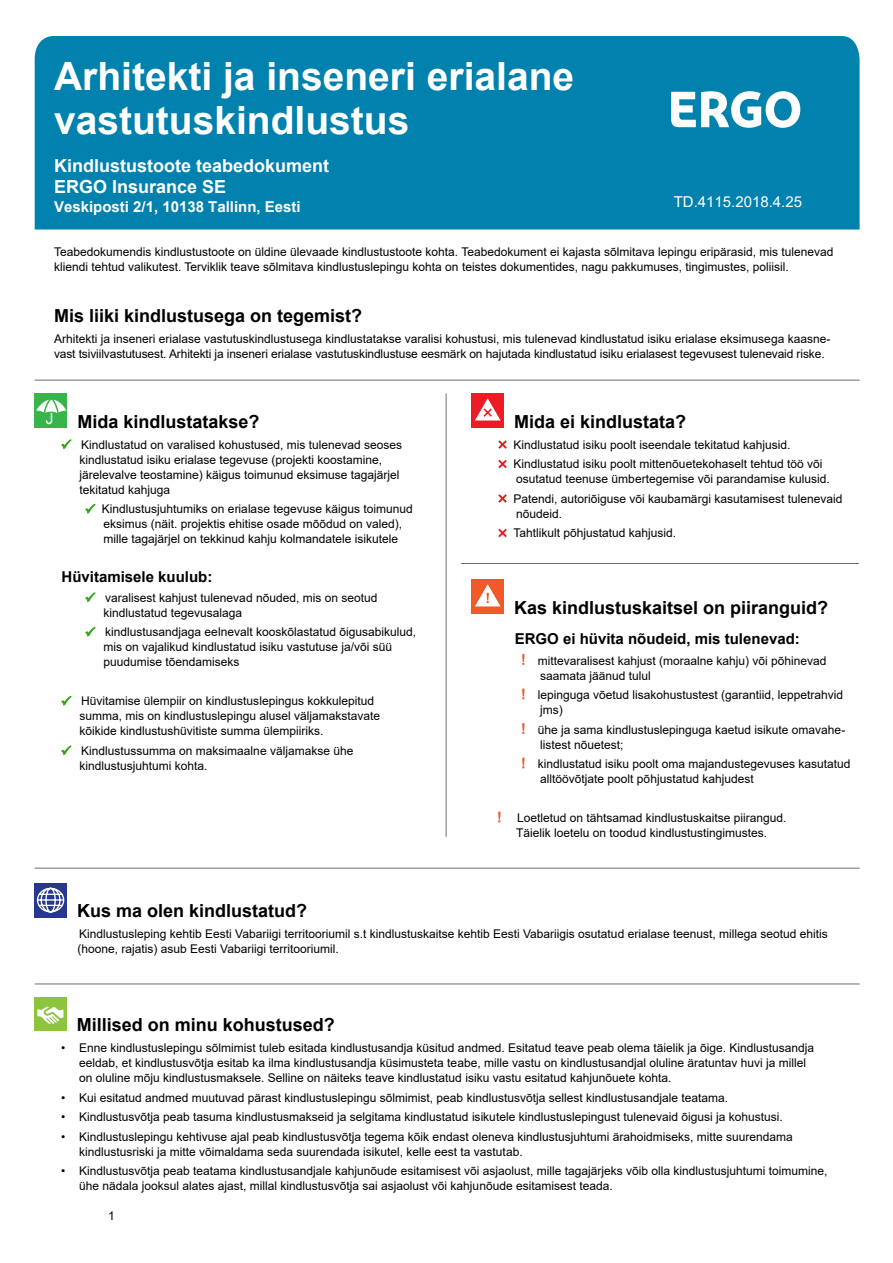
<style>
.page{position:relative;width:893px;height:1263px;background:#fff}
.page>*{position:absolute;margin:0;border:0;box-sizing:border-box;transform-origin:0 0}
.t1{font:700 39px/44.1px "Arial";color:#fff}
.t2{font:700 18px "Arial";color:#000}
.t3{font:700 18px/21.6px "Arial";color:#fff}
.t4{font:700 15px "Arial";color:#000}
.t5{font:700 15px "Arial";color:#fff}
.t6{font:15px "Arial";color:#fff}
.t7{font:12px/15px "Arial";color:#000}
.t8{font:12px "Arial";color:#000}
</style>
<div class="page">
<div style="left:35px;top:36px;width:825px;height:194px;background:#0081ae"></div>
<hr style="left:35px;top:380px;width:825px;height:1px;background:#6e6e6e">
<hr style="left:35px;top:868px;width:825px;height:1px;background:#6e6e6e">
<hr style="left:35px;top:983px;width:825px;height:1px;background:#6e6e6e">
<hr style="left:461px;top:563px;width:398px;height:1px;background:#6e6e6e">
<div style="left:34px;top:393px;width:33px;height:35px;background:#38b54a"></div>
<svg style="left:36px;top:399px;width:30px;height:25px"></svg>
<svg style="left:61px;top:439px;width:11px;height:10px"></svg>
<svg style="left:85px;top:504px;width:11px;height:10px"></svg>
<svg style="left:85px;top:592px;width:11px;height:10px"></svg>
<svg style="left:85px;top:627px;width:11px;height:10px"></svg>
<svg style="left:61px;top:696px;width:11px;height:10px"></svg>
<svg style="left:61px;top:745px;width:11px;height:10px"></svg>
<div style="left:34px;top:883px;width:33px;height:34px;background:#29388f"></div>
<svg style="left:36px;top:887px;width:29px;height:26px"></svg>
<div style="left:34px;top:997px;width:33px;height:34px;background:#8cc43d"></div>
<svg style="left:37px;top:1006px;width:27px;height:18px"></svg>
<div style="left:471px;top:579px;width:33px;height:35px;background:#f05929"></div>
<svg style="left:475px;top:584px;width:26px;height:22px"></svg>
<svg style="left:522px;top:654px;width:2px;height:11px"></svg>
<svg style="left:522px;top:689px;width:2px;height:10px"></svg>
<svg style="left:522px;top:723px;width:2px;height:11px"></svg>
<svg style="left:522px;top:758px;width:2px;height:10px"></svg>
<svg style="left:498px;top:812px;width:2px;height:10px"></svg>
<div style="left:471px;top:393px;width:33px;height:35px;background:#ed1c24"></div>
<svg style="left:475px;top:398px;width:26px;height:22px"></svg>
<svg style="left:498px;top:440px;width:9px;height:9px"></svg>
<svg style="left:498px;top:459px;width:9px;height:10px"></svg>
<svg style="left:498px;top:494px;width:9px;height:9px"></svg>
<svg style="left:498px;top:528px;width:9px;height:10px"></svg>
<hr style="left:446px;top:393px;width:1px;height:444px;background:#6e6e6e">
<svg style="left:671px;top:91px;width:129px;height:37px"></svg>
<h1 class="t1" style="left:54px;top:54px;width:522px">Arhitekti ja inseneri erialane vastutuskindlustus</h1>
<h2 class="t3" style="left:54px;top:155px;width:277px">Kindlustustoote teabedokument<br>ERGO Insurance SE</h2>
<p class="t5" style="left:54px;top:197px;width:248px">Veskiposti 2/1, 10138 Tallinn, Eesti</p>
<p class="t7" style="left:54px;top:244px;width:781px">Teabedokumendis kindlustustoote on üldine ülevaade kindlustustoote kohta. Teabedokument ei kajasta sõlmitava lepingu eripärasid, mis tulenevad kliendi tehtud valikutest. Terviklik teave sõlmitava kindlustuslepingu kohta on teistes dokumentides, nagu pakkumuses, tingimustes, poliisil.</p>
<h2 class="t2" style="left:54px;top:303px;width:310px">Mis liiki kindlustusega on tegemist?</h2>
<p class="t7" style="left:54px;top:331px;width:778px">Arhitekti ja inseneri erialase vastutuskindlustusega kindlustatakse varalisi kohustusi, mis tulenevad kindlustatud isiku erialase eksimusega kaasne&shy;vast tsiviilvastutusest. Arhitekti ja inseneri erialase vastutuskindlustuse eesmärk on hajutada kindlustatud isiku erialasest tegevusest tulenevaid riske.</p>
<p class="t6" style="left:674px;top:191px;width:130px">TD.4115.2018.4.25</p>
<h2 class="t2" style="left:77px;top:409px;width:184px">Mida kindlustatakse?</h2>
<p class="t7" style="left:79px;top:437px;width:324px">Kindlustatud on varalised kohustused, mis tulenevad seoses kindlustatud isiku erialase tegevuse (projekti koostamine, järelevalve teostamine) käigus toimunud eksimuse tagajärjel tekitatud kahjuga</p>
<p class="t7" style="left:102px;top:502px;width:312px">Kindlustusjuhtumiks on erialase tegevuse käigus toimunud eksimus (näit. projektis ehitise osade mõõdud on valed), mille tagajärjel on tekkinud kahju kolmandatele isikutele</p>
<p class="t4" style="left:62px;top:566px;width:152px">Hüvitamisele kuulub:</p>
<p class="t7" style="left:103px;top:590px;width:275px">varalisest kahjust tulenevad nõuded, mis on seotud kindlustatud tegevusalaga</p>
<p class="t7" style="left:103px;top:625px;width:314px">kindlustusandjaga eelnevalt kooskõlastatud õigusabikulud, mis on vajalikud kindlustatud isiku vastutuse ja/või süü puudumise tõendamiseks</p>
<p class="t7" style="left:80px;top:694px;width:302px">Hüvitamise ülempiir on kindlustuslepingus kokkulepitud summa, mis on kindlustuslepingu alusel väljamakstavate kõikide kindlustushüvitiste summa ülempiiriks.</p>
<p class="t7" style="left:80px;top:743px;width:275px">Kindlustussumma on maksimaalne väljamakse ühe kindlustusjuhtumi kohta.</p>
<h2 class="t2" style="left:514px;top:409px;width:174px">Mida ei kindlustata?</h2>
<p class="t7" style="left:514px;top:435px;width:310px;line-height:19.5px">Kindlustatud isiku poolt iseendale tekitatud kahjusid.<br>Kindlustatud isiku poolt mittenõuetekohaselt tehtud töö või</p>
<p class="t7" style="left:514px;top:469px;width:330px;line-height:19.5px">osutatud teenuse ümbertegemise või parandamise kulusid.<br>Patendi, autoriõiguse või kaubamärgi kasutamisest tulenevaid</p>
<p class="t7" style="left:513px;top:504px;width:164px;line-height:19.5px">nõudeid.<br>Tahtlikult põhjustatud kahjusid.</p>
<h2 class="t2" style="left:514px;top:595px;width:316px">Kas kindlustuskaitsel on piiranguid?</h2>
<p class="t4" style="left:515px;top:628px;width:287px">ERGO ei hüvita nõudeid, mis tulenevad:</p>
<p class="t7" style="left:538px;top:653px;width:290px">mittevaralisest kahjust (moraalne kahju) või põhinevad saamata jäänud tulul</p>
<p class="t7" style="left:538px;top:687px;width:307px">lepinguga võetud lisakohustustest (garantiid, leppetrahvid jms)</p>
<p class="t7" style="left:538px;top:722px;width:309px">ühe ja sama kindlustuslepinguga kaetud isikute omavahe&shy;listest nõuetest;</p>
<p class="t7" style="left:538px;top:756px;width:314px">kindlustatud isiku poolt oma majandustegevuses kasutatud alltöövõtjate poolt põhjustatud kahjudest</p>
<p class="t7" style="left:516px;top:810px;width:272px">Loetletud on tähtsamad kindlustuskaitse piirangud.<br>Täielik loetelu on toodud kindlustustingimustes.</p>
<h2 class="t2" style="left:77px;top:898px;width:232px">Kus ma olen kindlustatud?</h2>
<p class="t7" style="left:77px;top:926px;width:752px">Kindlustusleping kehtib Eesti Vabariigi territooriumil s.t kindlustuskaitse kehtib Eesti Vabariigis osutatud erialase teenust, millega seotud ehitis (hoone, rajatis) asub Eesti Vabariigi territooriumil.</p>
<h2 class="t2" style="left:77px;top:1012px;width:260px">Millised on minu kohustused?</h2>
<p class="t7" style="left:79px;top:1040px;width:737px;text-indent:-18px">• Enne kindlustuslepingu sõlmimist tuleb esitada kindlustusandja küsitud andmed. Esitatud teave peab olema täielik ja õige. Kindlustusandja eeldab, et kindlustusvõtja esitab ka ilma kindlustusandja küsimusteta teabe, mille vastu on kindlustusandjal oluline äratuntav huvi ja millel on oluline mõju kindlustusmaksele. Selline on näiteks teave kindlustatud isiku vastu esitatud kahjunõuete kohta.</p>
<p class="t7" style="left:61px;top:1090px;width:668px">• Kui esitatud andmed muutuvad pärast kindlustuslepingu sõlmimist, peab kindlustusvõtja sellest kindlustusandjale teatama.</p>
<p class="t7" style="left:61px;top:1109px;width:723px">• Kindlustusvõtja peab tasuma kindlustusmakseid ja selgitama kindlustatud isikutele kindlustuslepingust tulenevaid õigusi ja kohustusi.</p>
<p class="t7" style="left:79px;top:1129px;width:715px;text-indent:-18px">• Kindlustuslepingu kehtivuse ajal peab kindlustusvõtja tegema kõik endast oleneva kindlustusjuhtumi ärahoidmiseks, mitte suurendama kindlustusriski ja mitte võimaldama seda suurendada isikutel, kelle eest ta vastutab.</p>
<p class="t7" style="left:79px;top:1163px;width:750px;text-indent:-18px">• Kindlustusvõtja peab teatama kindlustusandjale kahjunõude esitamisest või asjaolust, mille tagajärjeks võib olla kindlustusjuhtumi toimumine, ühe nädala jooksul alates ajast, millal kindlustusvõtja sai asjaolust või kahjunõude esitamisest teada.</p>
<p class="t8" style="left:108px;top:1207px;width:8px">1</p>
</div>
